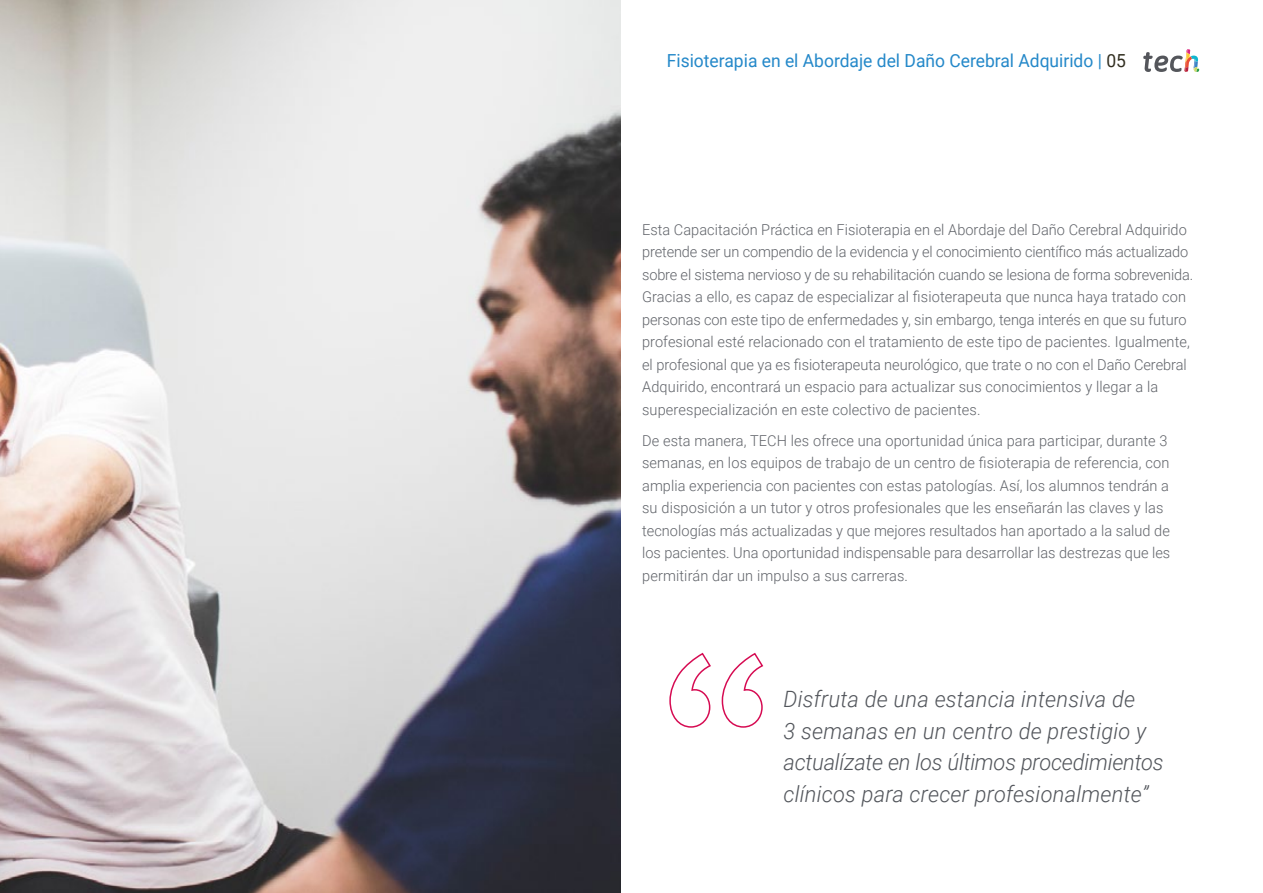
<style>
.page{position:relative;width:1263px;height:893px;background:#fff}
.page>*{position:absolute;margin:0;border:0;box-sizing:border-box;transform-origin:0 0}
.t1{font:italic 300 22.5px/31.5px "Roboto";letter-spacing:.01em;color:#52555b}
.t2{font:18px "Roboto";color:#2488c9}
.t3{font:300 15px/22.5px "Roboto";letter-spacing:.005em;color:#61646a}
.s1{color:#312e20}
</style>
<div class="page">
<svg style="left:669px;top:652px;width:95px;height:76px"></svg>
<img style="left:0;top:0;width:621px;height:893px">
<svg style="left:1143px;top:49px;width:56px;height:23px"></svg>
<p class="t2" style="left:667px;top:48px;width:461px">Fisioterapia en el Abordaje del Daño Cerebral Adquirido | <span class="s1">05</span></p>
<p class="t3" style="left:642px;top:217px;width:553px">Esta Capacitación Práctica en Fisioterapia en el Abordaje del Daño Cerebral Adquirido pretende ser un compendio de la evidencia y el conocimiento científico más actualizado sobre el sistema nervioso y de su rehabilitación cuando se lesiona de forma sobrevenida.<br>Gracias a ello, es capaz de especializar al fisioterapeuta que nunca haya tratado con personas con este tipo de enfermedades y, sin embargo, tenga interés en que su futuro profesional esté relacionado con el tratamiento de este tipo de pacientes. Igualmente, el profesional que ya es fisioterapeuta neurológico, que trate o no con el Daño Cerebral Adquirido, encontrará un espacio para actualizar sus conocimientos y llegar a la superespecialización en este colectivo de pacientes.</p>
<p class="t3" style="left:642px;top:428px;width:530px">De esta manera, TECH les ofrece una oportunidad única para participar, durante 3 semanas, en los equipos de trabajo de un centro de fisioterapia de referencia, con amplia experiencia con pacientes con estas patologías. Así, los alumnos tendrán a su disposición a un tutor y otros profesionales que les enseñarán las claves y las tecnologías más actualizadas y que mejores resultados han aportado a la salud de los pacientes. Una oportunidad indispensable para desarrollar las destrezas que les permitirán dar un impulso a sus carreras.</p>
<h1 class="t1" style="left:783px;top:683px;width:382px">Disfruta de una estancia intensiva de<br>3 semanas en un centro de prestigio y actualízate en los últimos procedimientos clínicos para crecer profesionalmente”</h1>
</div>
